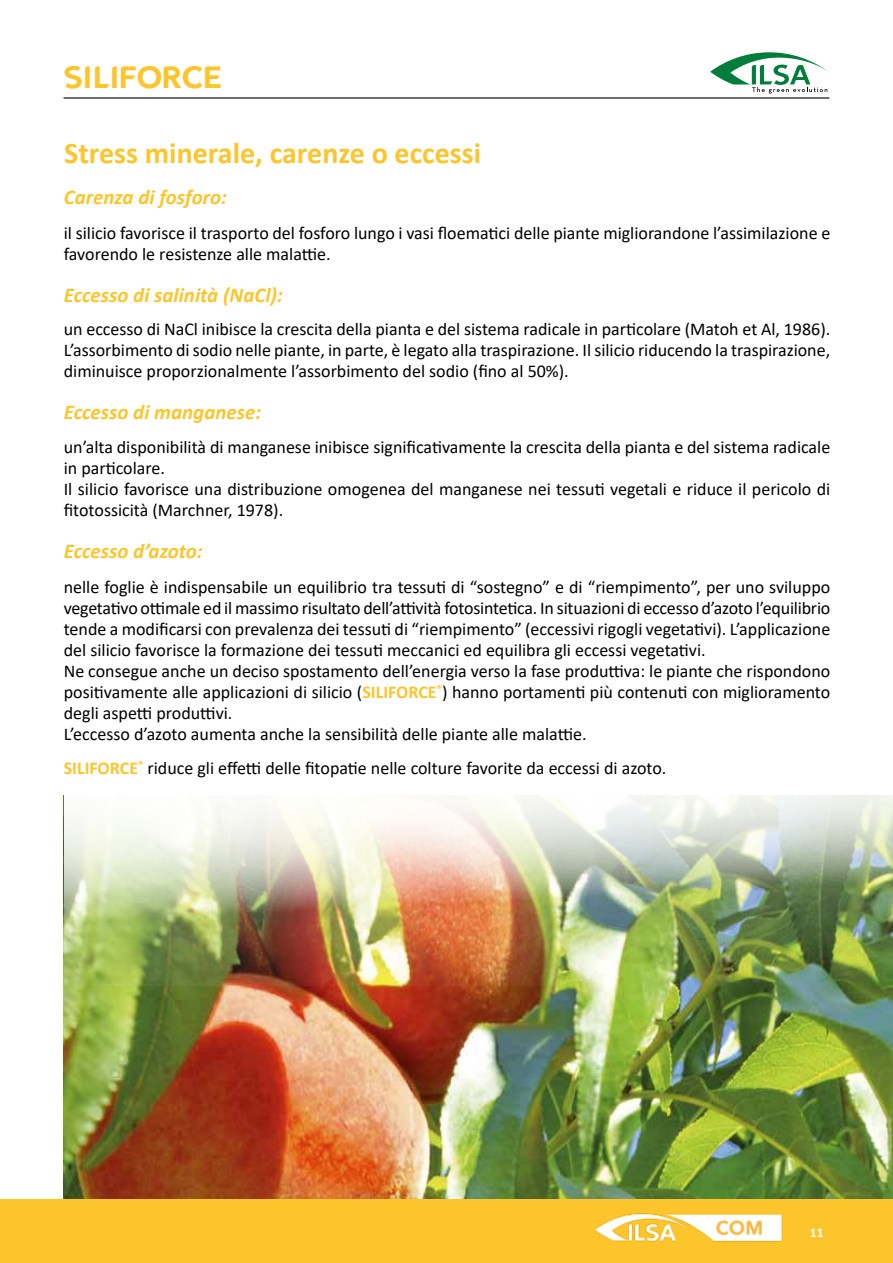
<style>
.page{position:relative;width:893px;height:1263px;background:#fff}
.page>*{position:absolute;margin:0;border:0;box-sizing:border-box;transform-origin:0 0}
.t1{font:700 30px "Calibri";color:#fdc52c}
.t2{font:700 30px "Ilsa";color:#fdc52c}
.t3{font:italic 700 21px "Calibri";color:#fdc52c}
.t4{font:18px/21px "Calibri";color:#000}
.t5{font:700 13.5px "Calibri";color:#fff}
.s1{font-weight:700;color:#fdc52c}
</style>
<div class="page">
<img style="left:64px;top:985px;width:829px;height:214px">
<img style="left:64px;top:795px;width:829px;height:190px">
<hr style="left:64px;top:97px;width:765px;height:1px;background:#878787">
<svg style="left:710px;top:52px;width:118px;height:42px"></svg>
<div style="left:0;top:1199px;width:893px;height:64px;background:#fdc52c"></div>
<img style="left:595px;top:1213px;width:188px;height:29px">
<h1 class="t2" style="left:64px;top:60px;width:161px">SILIFORCE</h1>
<h1 class="t1" style="left:64px;top:132px;width:418px">Stress minerale, carenze o eccessi</h1>
<p class="t3" style="left:64px;top:182px;width:165px">Carenza di fosforo:</p>
<p class="t4" style="left:64px;top:222px;width:768px">il silicio favorisce il trasporto del fosforo lungo i vasi floematici delle piante migliorandone l’assimilazione e favorendo le resistenze alle malattie.</p>
<p class="t3" style="left:64px;top:280px;width:221px">Eccesso di salinità (NaCl):</p>
<p class="t4" style="left:64px;top:318px;width:768px;text-align:justify">un eccesso di NaCl inibisce la crescita della pianta e del sistema radicale in particolare (Matoh et Al, 1986).<br>L’assorbimento di sodio nelle piante, in parte, è legato alla traspirazione. Il silicio riducendo la traspirazione, diminuisce proporzionalmente l’assorbimento del sodio (fino al 50%).</p>
<p class="t3" style="left:64px;top:397px;width:199px">Eccesso di manganese:</p>
<p class="t4" style="left:64px;top:436px;width:768px">un’alta disponibilità di manganese inibisce significativamente la crescita della pianta e del sistema radicale in particolare.<br>Il silicio favorisce una distribuzione omogenea del manganese nei tessuti vegetali e riduce il pericolo di fitotossicità (Marchner, 1978).</p>
<p class="t3" style="left:64px;top:536px;width:140px">Eccesso d’azoto:</p>
<p class="t4" style="left:64px;top:576px;width:768px">nelle foglie è indispensabile un equilibrio tra tessuti di “sostegno” e di “riempimento”, per uno sviluppo vegetativo ottimale ed il massimo risultato dell’attività fotosintetica. In situazioni di eccesso d’azoto l’equilibrio tende a modificarsi con prevalenza dei tessuti di “riempimento” (eccessivi rigogli vegetativi). L’applicazione del silicio favorisce la formazione dei tessuti meccanici ed equilibra gli eccessi vegetativi.<br>Ne consegue anche un deciso spostamento dell’energia verso la fase produttiva: le piante che rispondono positivamente alle applicazioni di silicio (<span class="s1">SILIFORCE</span><sup>®</sup>) hanno portamenti più contenuti con miglioramento degli aspetti produttivi.<br>L’eccesso d’azoto aumenta anche la sensibilità delle piante alle malattie.</p>
<p class="t4" style="left:64px;top:757px;width:604px"><span class="s1">SILIFORCE</span><sup>®</sup> riduce gli effetti delle fitopatie nelle colture favorite da eccessi di azoto.</p>
<p class="t5" style="left:810px;top:1223px;width:15px">11</p>
</div>
